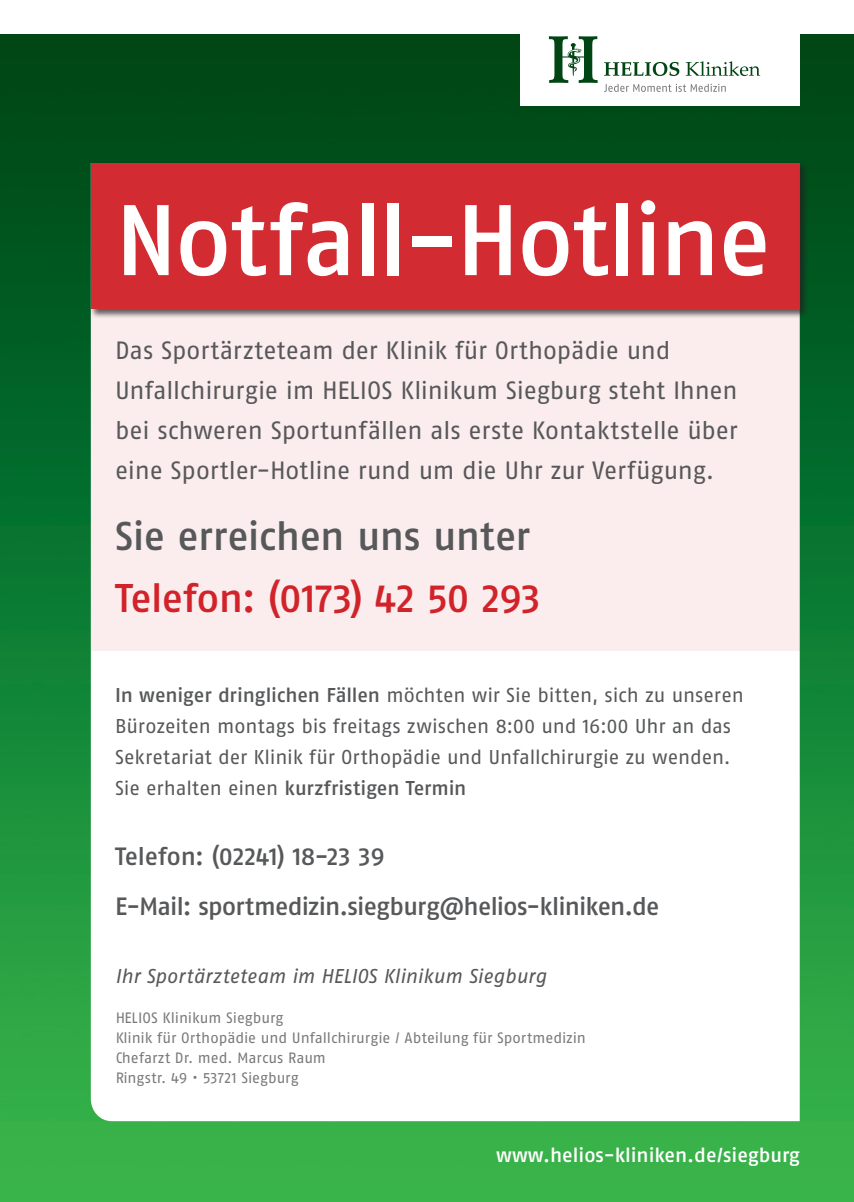
<style>
.page{position:relative;width:854px;height:1202px;background:#fff}
.page>*{position:absolute;margin:0;border:0;box-sizing:border-box;transform-origin:0 0}
.t1{font:500 100px "Fago Pro";letter-spacing:-.02em;color:#fff}
.t2{font:500 40px "Fago Pro";letter-spacing:-.01em;color:#d1232a}
.t3{font:500 40px "Fago Pro";letter-spacing:-.015em;color:#57585a}
.t4{font:25px/40px "Fago Pro";letter-spacing:-.01em;color:#57585a}
.t5{font:500 25px/50px "Fago Pro";letter-spacing:-.03em;color:#57585a}
.t6{font:20px/31px "Fago Pro";letter-spacing:-.005em;color:#57585a}
.t7{font:italic 20px "Fago Pro";letter-spacing:-.005em;color:#57585a}
.t8{font:500 20px "Fago Pro";color:#fff}
.t9{font:15px/20px "Fago Pro";letter-spacing:-.005em;color:#57585a}
.s1{font-weight:500}
</style>
<div class="page">
<img style="left:0;top:34px;width:853px;height:1168px">
<div style="left:520px;top:0;width:279px;height:106px;background:#fff"></div>
<svg style="left:604px;top:62px;width:75px;height:14px"></svg>
<svg style="left:685px;top:61px;width:75px;height:15px"></svg>
<svg style="left:548px;top:36px;width:49px;height:47px"></svg>
<svg style="left:604px;top:84px;width:121px;height:8px"></svg>
<svg style="left:91px;top:651px;width:708px;height:470px"></svg>
<div style="left:91px;top:163px;width:708px;height:488px;background:#fbedee"></div>
<div style="left:89px;top:162px;width:719px;height:156px;background:#231f20;opacity:.75"></div>
<div style="left:91px;top:163px;width:708px;height:146px;background:#d22b32"></div>
<h1 class="t1" style="left:115px;top:180px;width:657px">Notfall-Hotline</h1>
<p class="t4" style="left:115px;top:330px;width:624px">Das Sportärzteteam der Klinik für Orthopädie und Unfallchirurgie im HELIOS Klinikum Siegburg steht Ihnen bei schweren Sportunfällen als erste Kontaktstelle über eine Sportler-Hotline rund um die Uhr zur Verfügung.</p>
<h2 class="t3" style="left:115px;top:512px;width:416px">Sie erreichen uns unter</h2>
<h2 class="t2" style="left:115px;top:574px;width:427px">Telefon: (0173) 42 50 293</h2>
<p class="t6" style="left:115px;top:679px;width:630px"><span class="s1">In weniger dringlichen Fällen</span> möchten wir Sie bitten, sich zu unseren Bürozeiten montags bis freitags zwischen 8:00 und 16:00 Uhr an das Sekretariat der Klinik für Orthopädie und Unfallchirurgie zu wenden.<br>Sie erhalten einen <span class="s1">kurzfristigen Termin</span></p>
<p class="t5" style="left:115px;top:831px;width:545px">Telefon: (02241) 18-23 39<br>E-Mail: sportmedizin.siegburg@helios-kliniken.de</p>
<p class="t7" style="left:115px;top:964px;width:433px">Ihr Sportärzteteam im HELIOS Klinikum Siegburg</p>
<p class="t9" style="left:115px;top:1007px;width:472px">HELIOS Klinikum Siegburg<br>Klinik für Orthopädie und Unfallchirurgie / Abteilung für Sportmedizin Chefarzt Dr. med. Marcus Raum<br>Ringstr. 49 • 53721 Siegburg</p>
<p class="t8" style="left:496px;top:1143px;width:305px">www.helios-kliniken.de/siegburg</p>
</div>
